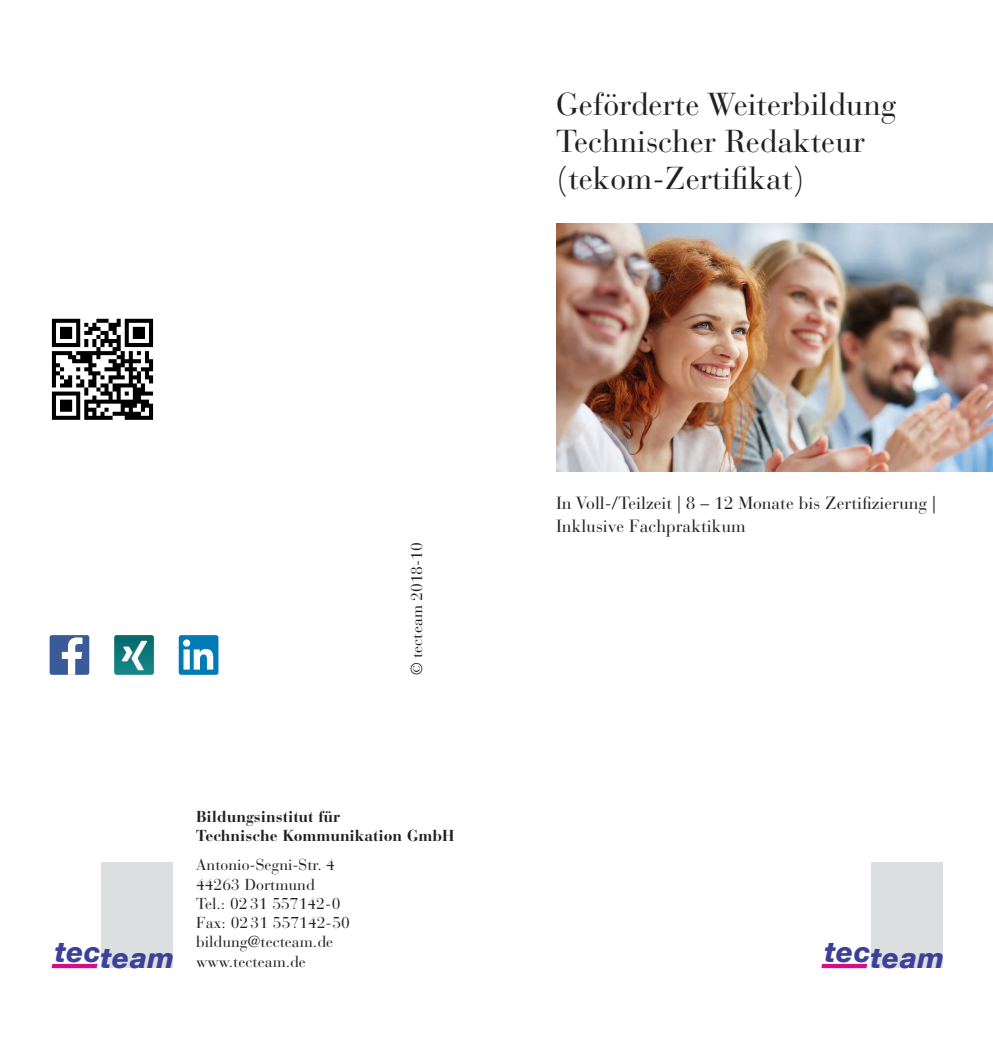
<style>
.page{position:relative;width:993px;height:1042px;background:#fff}
.page>*{position:absolute;margin:0;border:0;box-sizing:border-box;transform-origin:0 0}
.t1{font:31.5px/36.8px "Bauer Bodoni Pro";color:#231f20}
.t2{font:italic 800 28.35px "Helvetica Neue LT Com";letter-spacing:.02em;color:#3e3f99}
.t3{font:17.5px/22.8px "Bauer Bodoni Pro";color:#231f20}
.t4{font:15.75px "Bauer Bodoni Pro";color:#231f20}
.t5{font:700 15.75px/18.9px "Bauer Bodoni Pro";color:#231f20}
.s1{font-family:"Helvetica Neue LT Com";font-weight:800;font-style:italic;font-size:28.35px;color:#3e3f99}
</style>
<div class="page">
<div style="left:870px;top:863px;width:72px;height:105px;background:#dbdfe0"></div>
<svg style="left:821px;top:964px;width:46px;height:4px"></svg>
<div style="left:48px;top:315px;width:109px;height:109px;background:linear-gradient(to right,#fff,#fff)"></div>
<svg style="left:52px;top:319px;width:101px;height:101px"></svg>
<div style="left:101px;top:863px;width:71px;height:105px;background:#dbdfe0"></div>
<svg style="left:52px;top:964px;width:45px;height:4px"></svg>
<svg style="left:50px;top:635px;width:39px;height:40px"></svg>
<img style="left:114px;top:635px;width:40px;height:40px">
<svg style="left:179px;top:635px;width:39px;height:40px"></svg>
<img style="left:556px;top:223px;width:436px;height:248px">
<h1 class="t1" style="left:556px;top:86px;width:342px">Geförderte Weiterbildung<br>Technischer Redakteur (tekom-Zertifikat)</h1>
<p class="t4" style="left:407px;top:675px;width:134px;rotate:-90deg">© tecteam 2018-10</p>
<p class="t5" style="left:196px;top:807px;width:260px">Bildungsinstitut für<br>Technische Kommunikation GmbH</p>
<p class="t4" style="left:196px;top:855px;width:140px">Antonio-Segni-Str. 4</p>
<p class="t4" style="left:196px;top:874px;width:120px">44263 Dortmund</p>
<p class="t4" style="left:196px;top:894px;width:146px">Tel.: 02 31 557142-0</p>
<p class="t4" style="left:196px;top:913px;width:155px">Fax: 02 31 557142-50</p>
<p class="t4" style="left:196px;top:932px;width:138px">bildung@tecteam.de</p>
<p class="t4" style="left:55px;top:951px;width:253px"><sup>tec</sup><span class="s1">team</span> www.tecteam.de</p>
<p class="t3" style="left:556px;top:492px;width:381px">In Voll-/Teilzeit | 8 – 12 Monate bis Zertifizierung |<br>Inklusive Fachpraktikum</p>
<h2 class="t2" style="left:824px;top:941px;width:121px">tecteam</h2>
</div>
